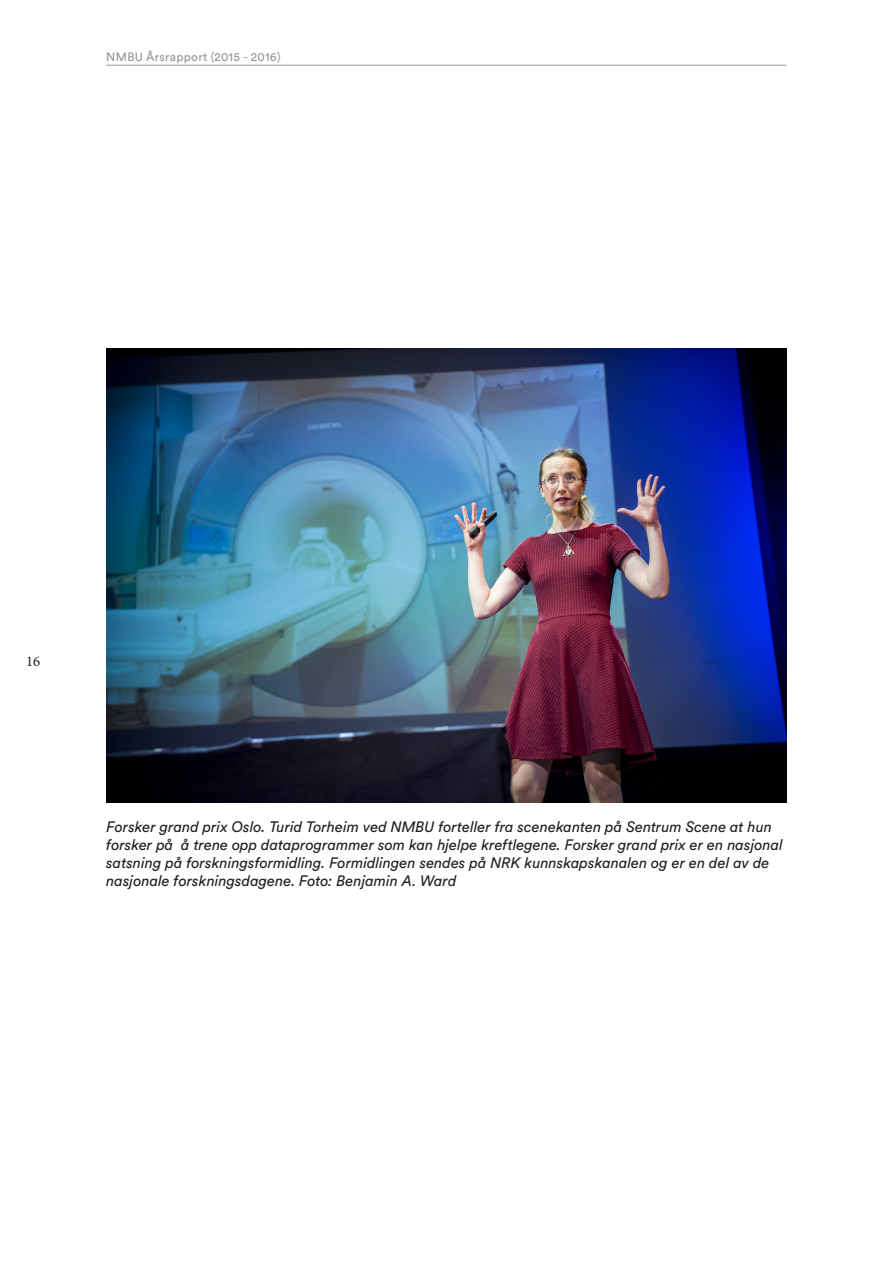
<style>
.page{position:relative;width:893px;height:1263px;background:#fff}
.page>*{position:absolute;margin:0;border:0;box-sizing:border-box;transform-origin:0 0}
.bildetekst{font:italic 15px/18px "Circular Pro";letter-spacing:-.005em;color:#231f20}
.t1{font:14.7px "Minion Pro";color:#231f20}
.t2{font:12px "Circular Pro";letter-spacing:.025em;color:#939598}
</style>
<div class="page">
<hr style="left:106px;top:65px;width:681px;height:1px;background:#939598">
<img style="left:106px;top:348px;width:681px;height:454px">
<p class="t2" style="left:106px;top:48px;width:176px">NMBU Årsrapport (2015 - 2016)</p>
<p class="t1" style="left:26px;top:651px;width:16px">16</p>
<p class="bildetekst" style="left:106px;top:817px;width:678px">Forsker grand prix Oslo. Turid Torheim ved NMBU forteller fra scenekanten på Sentrum Scene at hun forsker på å trene opp dataprogrammer som kan hjelpe kreftlegene. Forsker grand prix er en nasjonal satsning på forskningsformidling. Formidlingen sendes på NRK kunnskapskanalen og er en del av de nasjonale forskningsdagene. Foto: Benjamin A. Ward</p>
</div>
